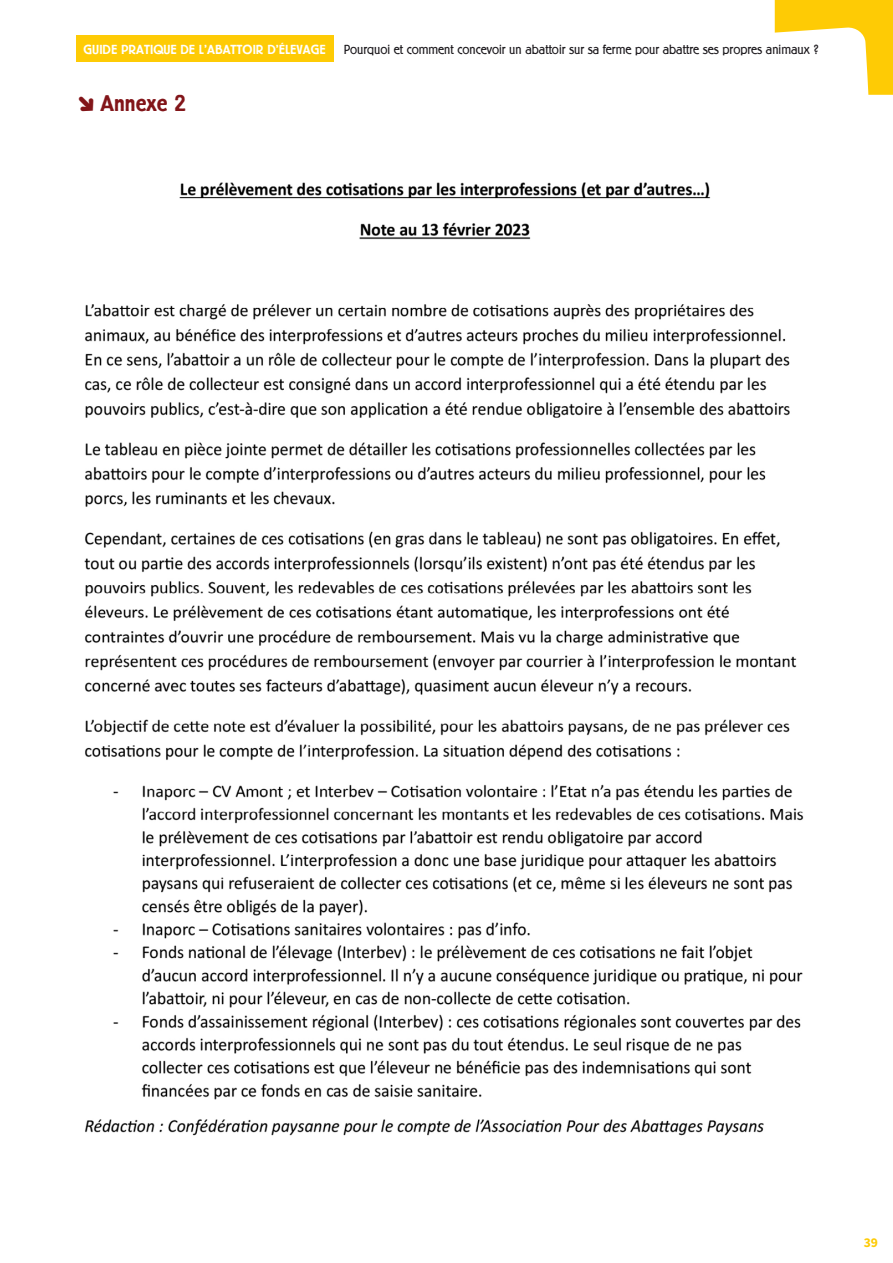
<style>
.page{position:relative;width:893px;height:1263px;background:#fff}
.page>*{position:absolute;margin:0;border:0;box-sizing:border-box;transform-origin:0 0}
.t1{font:500 22.5px "Berliner Grotesk";color:#821519}
.t2{font:700 13.5px "Source Sans Pro";color:#fecb05}
.t3{font:300 13.05px "Berliner Grotesk";color:#1a171b}
.t4{font:500 13.05px "Berliner Grotesk";color:#fff}
</style>
<div class="page">
<svg style="left:775px;top:0;width:118px;height:95px"></svg>
<img style="left:84px;top:182px;width:720px;height:954px">
<div style="left:77px;top:36px;width:257px;height:26px;background:#fecb05"></div>
<p class="t4" style="left:84px;top:44px;width:244px">GUIDE PRATIQUE DE L’ABATTOIR D’ÉLEVAGE</p>
<p class="t3" style="left:344px;top:44px;width:476px">Pourquoi et comment concevoir un abattoir sur sa ferme pour abattre ses propres animaux ?</p>
<h1 class="t1" style="left:100px;top:94px;width:87px">Annexe 2</h1>
<p class="t2" style="left:864px;top:1233px;width:16px">39</p>
</div>
